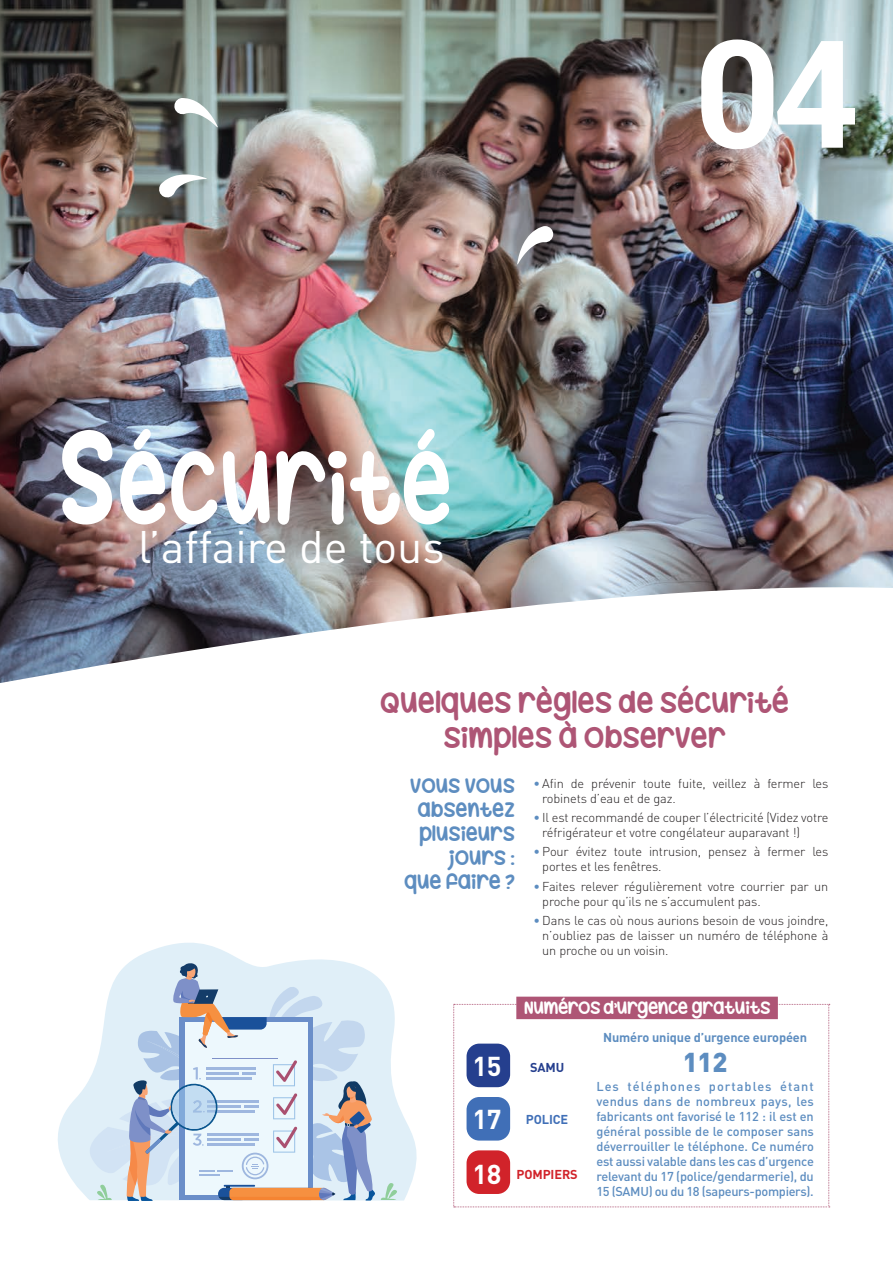
<style>
.page{position:relative;width:893px;height:1263px;background:#fff}
.page>*{position:absolute;margin:0;border:0;box-sizing:border-box;transform-origin:0 0}
.t1{font:700 150px "Roboto";color:#fff}
.t2{font:105px "Hug Me Tight";color:#fff;scale:.85 1}
.t3{font:45px "DIN";color:#fff}
.t4{font:30px/34.5px "Hug Me Tight";letter-spacing:-.005em;color:#ae5575;text-align:center}
.t5{font:700 27px/53.4px "DIN";color:#fff}
.t6{font:900 27px "DIN";color:#5d8dc0}
.t7{font:21px/24px "Hug Me Tight";letter-spacing:-.005em;color:#5d8dc0;text-align:right}
.t8{font:18px "Hug Me Tight";letter-spacing:-.03em;color:#fff}
.t9{font:300 12.75px/15px "DIN";letter-spacing:-.01em;color:#231f20}
.t10{font:500 12.75px/15px "DIN";letter-spacing:-.025em;color:#5d8dc0;text-align:justify}
.t11{font:700 12.75px "DIN";letter-spacing:-.01em;color:#5d8dc0}
.t12{font:700 12.75px "DIN";letter-spacing:-.01em;color:#d1232a}
.t13{font:700 12.75px "DIN";letter-spacing:-.01em;color:#406fb7}
.t14{font:700 12.75px "DIN";color:#253f8e}
.s1{font-size:135px}
.s2{font-weight:900;color:#5d8dc0}
</style>
<div class="page">
<img style="left:0;top:0;width:893px;height:582px">
<svg style="left:0;top:582px;width:893px;height:101px"></svg>
<svg style="left:58px;top:943px;width:359px;height:257px"></svg>
<svg style="left:83px;top:963px;width:316px;height:238px;background:#d1dbe7"></svg>
<svg style="left:158px;top:174px;width:49px;height:25px"></svg>
<svg style="left:173px;top:98px;width:45px;height:29px"></svg>
<svg style="left:517px;top:226px;width:36px;height:38px"></svg>
<svg style="left:453px;top:1004px;width:377px;height:203px"></svg>
<div style="left:516px;top:997px;width:262px;height:22px;background:#ae5575"></div>
<div style="left:467px;top:1150px;width:43px;height:44px;background:#d1232a;border-radius:13px"></div>
<div style="left:467px;top:1043px;width:43px;height:44px;background:#253f8e;border-radius:13px"></div>
<div style="left:467px;top:1097px;width:43px;height:43px;background:#406fb7;border-radius:13px"></div>
<h2 class="t2" style="left:57px;top:446px;width:466px"><span class="s1">S</span>ÉCURITÉ</h2>
<h3 class="t3" style="left:138px;top:519px;width:308px">l’affaire de tous</h3>
<h1 class="t1" style="left:694px;top:-10px;width:166px">04</h1>
<h3 class="t4" style="left:380px;top:689px;width:411px">QUELQUES RÈGLES DE SÉCURITÉ<br>SIMPLES À OBSERVER</h3>
<h3 class="t7" style="left:404px;top:776px;width:112px">VOUS VOUS<br>ABSENTEZ<br>PLUSIEURS<br>JOURS :<br>QUE FAIRE ?</h3>
<p class="t9" style="left:542px;top:776px;width:288px;text-indent:-9px"><span class="s2">•</span> Afin de prévenir toute fuite, veillez à fermer les robinets d’eau et de gaz.</p>
<p class="t9" style="left:542px;top:810px;width:288px;text-indent:-9px"><span class="s2">•</span> Il est recommandé de couper l’électricité (Videz votre réfrigérateur et votre congélateur auparavant !)</p>
<p class="t9" style="left:542px;top:844px;width:288px;text-indent:-9px"><span class="s2">•</span> Pour évitez toute intrusion, pensez à fermer les portes et les fenêtres.</p>
<p class="t9" style="left:542px;top:878px;width:288px;text-indent:-9px"><span class="s2">•</span> Faites relever régulièrement votre courrier par un proche pour qu’ils ne s’accumulent pas.</p>
<p class="t9" style="left:542px;top:913px;width:288px;text-align:justify;text-indent:-9px"><span class="s2">•</span> Dans le cas où nous aurions besoin de vous joindre, n’oubliez pas de laisser un numéro de téléphone à un proche ou un voisin.</p>
<h3 class="t8" style="left:524px;top:1000px;width:248px">NUMÉROS D’URGENCE GRATUITS</h3>
<p class="t11" style="left:603px;top:1029px;width:205px">Numéro unique d’urgence européen</p>
<h3 class="t6" style="left:683px;top:1044px;width:46px">112</h3>
<p class="t10" style="left:596px;top:1078px;width:219px">Les téléphones portables étant vendus dans de nombreux pays, les fabricants ont favorisé le 112 : il est en général possible de le composer sans déverrouiller le téléphone. Ce numéro est aussi valable dans les cas d’urgence relevant du 17 (police/gendarmerie), du 15 (SAMU) ou du 18 (sapeurs-pompiers).</p>
<h3 class="t5" style="left:472px;top:1038px;width:31px">15<br>17</h3>
<p class="t14" style="left:530px;top:1059px;width:36px">SAMU</p>
<p class="t13" style="left:526px;top:1111px;width:44px">POLICE</p>
<h3 class="t5" style="left:472px;top:1146px;width:31px">18</h3>
<p class="t12" style="left:517px;top:1166px;width:63px">POMPIERS</p>
</div>
